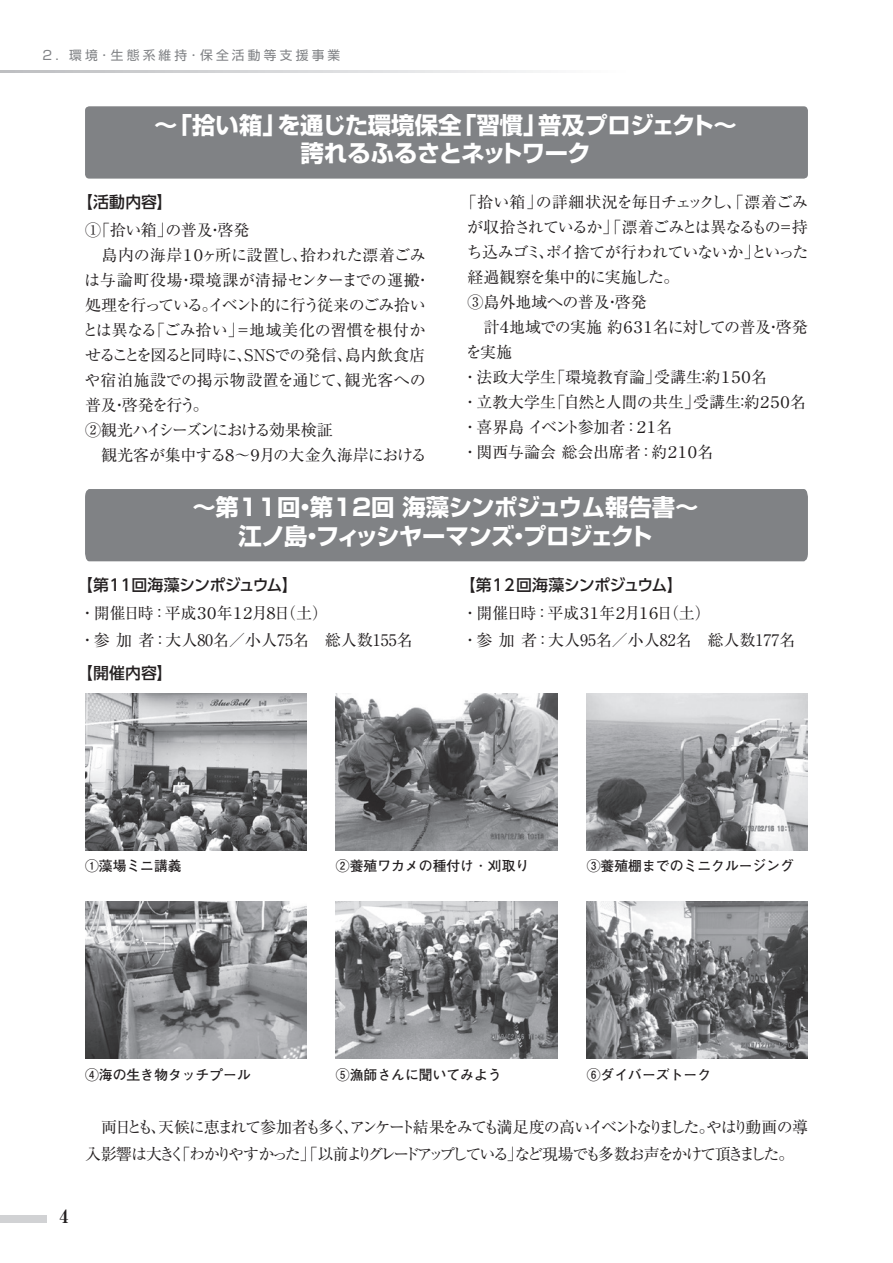
<style>
.page{position:relative;width:893px;height:1263px;background:#fff}
.page>*{position:absolute;margin:0;border:0;box-sizing:border-box;transform-origin:0 0}
.t1{font:700 23.4px/28.7px "Shin Go Pro";letter-spacing:-.02em;color:#fff;text-align:center}
.t2{font:700 expanded 18px "Ryumin Pr 6";color:#231f20}
.t3{font:15.9px/25px "Ryumin Pro";letter-spacing:-.03em;color:#231f20}
.t4{font:15.9px/27.6px "Ryumin Pro";color:#231f20}
.t5{font:15.9px/27.6px "Ryumin Pro";letter-spacing:-.145em;color:#231f20}
.t6{font:15.9px "Ryumin Pro";letter-spacing:-.05em;color:#231f20}
.t7{font:15.9px "Ryumin Pro";letter-spacing:-.085em;color:#231f20}
.t8{font:15.9px "Ryumin Pro";letter-spacing:-.01em;color:#231f20}
.t9{font:500 15.9px "UD Shin Go Pro";letter-spacing:-.09em;color:#231f20}
.t10{font:15.9px "Ryumin Pro";letter-spacing:-.155em;color:#231f20}
.t11{font:500 15.9px "UD Shin Go Pro";letter-spacing:-.075em;color:#231f20}
.t12{font:500 15.9px "UD Shin Go Pro";letter-spacing:-.045em;color:#231f20}
.t13{font:700 13.8px "Futo Go B101 Pro";color:#231f20}
.t14{font:12.75px "Shin Go Pr 6";letter-spacing:.25em;color:#808285}
</style>
<div class="page">
<svg style="left:0;top:71px;width:541px;height:1px"></svg>
<div style="left:85px;top:106px;width:723px;height:73px;background:#808285;border-radius:4px"></div>
<div style="left:85px;top:489px;width:723px;height:72px;background:#808285"></div>
<img style="left:85px;top:693px;width:221px;height:157px">
<img style="left:85px;top:901px;width:221px;height:158px">
<img style="left:587px;top:693px;width:221px;height:157px">
<img style="left:587px;top:901px;width:221px;height:158px">
<img style="left:336px;top:693px;width:221px;height:157px">
<img style="left:336px;top:901px;width:221px;height:158px">
<div style="left:0;top:1215px;width:47px;height:7px;background:#d1d2d4"></div>
<p class="t14" style="left:43px;top:45px;width:299px">2. 環境･生態系維持･保全活動等支援事業</p>
<h1 class="t1" style="left:154px;top:108px;width:584px">～「拾い箱」を通じた環境保全「習慣」普及プロジェクト～誇れるふるさとネットワーク</h1>
<p class="t12" style="left:77px;top:189px;width:97px">【活動内容】</p>
<p class="t3" style="left:83px;top:216px;width:350px">①「拾い箱」の普及・啓発<br>　島内の海岸１０ヶ所に設置し、拾われた漂着ごみは与論町役場・環境課が清掃センターまでの運搬・処理を行っている。イベント的に行う従来のごみ拾いとは異なる「ごみ拾い」＝地域美化の習慣を根付かせることを図ると同時に、ＳＮＳでの発信、島内飲食店や宿泊施設での掲示物設置を通じて、観光客への普及・啓発を行う。<br>②観光ハイシーズンにおける効果検証<br>　観光客が集中する８～９月の大金久海岸における</p>
<p class="t6" style="left:461px;top:190px;width:349px">「拾い箱」の詳細状況を毎日チェックし、「漂着ごみ</p>
<p class="t7" style="left:467px;top:215px;width:342px">が収拾されているか」「漂着ごみとは異なるもの＝持</p>
<p class="t6" style="left:466px;top:240px;width:344px">ち込みゴミ、ポイ捨てが行われていないか」といった</p>
<p class="t6" style="left:468px;top:265px;width:213px">経過観察を集中的に実施した。</p>
<p class="t4" style="left:468px;top:287px;width:181px">③島外地域への普及・啓発</p>
<p class="t7" style="left:468px;top:315px;width:342px">　計４地域での実施 約６３１名に対しての普及・啓発</p>
<p class="t6" style="left:466px;top:340px;width:48px">を実施</p>
<p class="t4" style="left:462px;top:362px;width:306px">・法政大学生「環境教育論」受講生：約１５０名</p>
<p class="t6" style="left:462px;top:390px;width:345px">・立教大学生「自然と人間の共生」受講生：約２５０名</p>
<p class="t10" style="left:462px;top:415px;width:212px">・喜界島 イベント参加者：２１名</p>
<p class="t8" style="left:462px;top:440px;width:253px">・関西与論会 総会出席者：約２１０名</p>
<h1 class="t1" style="left:192px;top:491px;width:508px">～第11回・第12回 海藻シンポジュウム報告書～江ノ島・フィッシヤーマンズ・プロジェクト</h1>
<p class="t9" style="left:77px;top:572px;width:222px">【第１１回海藻シンポジュウム】</p>
<p class="t4" style="left:80px;top:598px;width:335px">・開催日時：平成３０年１２月８日（土）<br>・参加者：大人80名／小人75名　総人数155名</p>
<p class="t12" style="left:77px;top:660px;width:97px">【開催内容】</p>
<p class="t11" style="left:460px;top:572px;width:224px">【第１２回海藻シンポジュウム】</p>
<p class="t4" style="left:462px;top:598px;width:335px">・開催日時：平成３１年２月１６日（土）<br>・参加者：大人95名／小人82名　総人数177名</p>
<p class="t13" style="left:85px;top:855px;width:98px">①藻場ミニ講義</p>
<p class="t13" style="left:85px;top:1063px;width:167px">④海の生き物タッチプール</p>
<p class="t13" style="left:336px;top:855px;width:195px">②養殖ワカメの種付け･刈取り</p>
<p class="t13" style="left:587px;top:855px;width:209px">③養殖棚までのミニクルージング</p>
<p class="t13" style="left:336px;top:1063px;width:167px">⑤漁師さんに聞いてみよう</p>
<p class="t13" style="left:587px;top:1063px;width:126px">⑥ダイバーズトーク</p>
<p class="t5" style="left:85px;top:1112px;width:724px">　両日とも、天候に恵まれて参加者も多く、アンケート結果をみても満足度の高いイベントなりました。やはり動画の導入影響は大きく「わかりやすかった」「以前よりグレードアップしている」など現場でも多数お声をかけて頂きました。</p>
<p class="t2" style="left:60px;top:1202px;width:11px">4</p>
</div>
